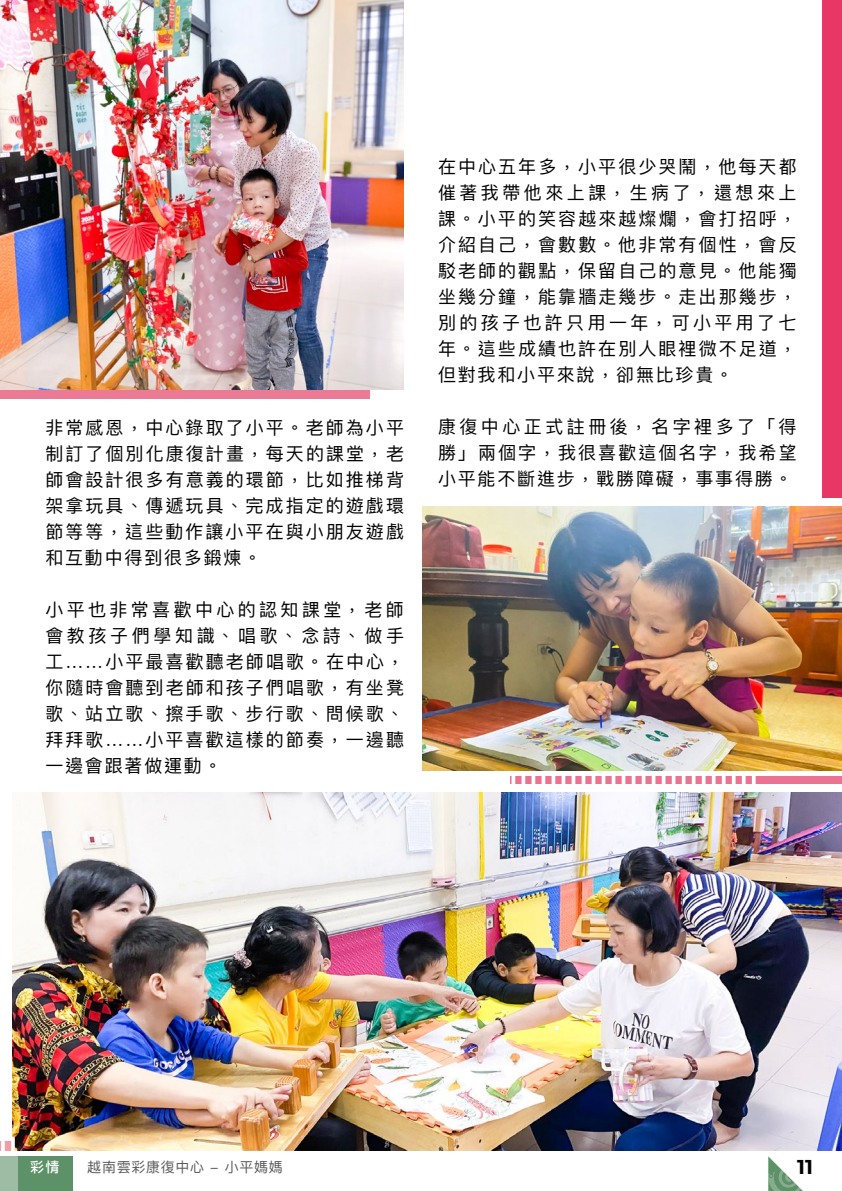
<style>
.page{position:relative;width:842px;height:1191px;background:#fff}
.page>*{position:absolute;margin:0;border:0;box-sizing:border-box;transform-origin:0 0}
.t1{font:700 20px "Montserrat Alternates";color:#000}
.t2{font:18px/26px "Ping Fang TC";letter-spacing:.115em;color:#000;text-align:justify}
.t3{font:14px "Ping Fang HK";letter-spacing:.05em;color:#595757}
.t4{font:500 14px "Ping Fang TC";color:#fff}
</style>
<div class="page">
<div style="left:0;top:1141px;width:28px;height:46px;background:#f19ca7"></div>
<div style="left:822px;top:0;width:20px;height:497px;background:#e73865"></div>
<div style="left:0;top:351px;width:369px;height:47px;background:#ed7a94"></div>
<img style="left:0;top:0;width:404px;height:389px">
<img style="left:13px;top:793px;width:829px;height:358px">
<svg style="left:1px;top:1141px;width:4px;height:10px"></svg>
<svg style="left:11px;top:1137px;width:4px;height:14px"></svg>
<svg style="left:510px;top:777px;width:332px;height:7px;background:#ed7a97"></svg>
<hr style="left:511px;top:767px;width:4px;height:20px;background:#fff">
<hr style="left:521px;top:767px;width:4px;height:20px;background:#fff">
<hr style="left:531px;top:767px;width:4px;height:20px;background:#fff">
<hr style="left:542px;top:767px;width:3px;height:20px;background:#fff">
<hr style="left:552px;top:767px;width:3px;height:20px;background:#fff">
<hr style="left:562px;top:767px;width:3px;height:20px;background:#fff">
<hr style="left:572px;top:767px;width:3px;height:20px;background:#fff">
<hr style="left:582px;top:767px;width:3px;height:20px;background:#fff">
<hr style="left:592px;top:767px;width:3px;height:20px;background:#fff">
<hr style="left:602px;top:767px;width:3px;height:20px;background:#fff">
<hr style="left:612px;top:767px;width:3px;height:20px;background:#fff">
<hr style="left:622px;top:767px;width:3px;height:20px;background:#fff">
<hr style="left:632px;top:767px;width:3px;height:20px;background:#fff">
<hr style="left:642px;top:767px;width:3px;height:20px;background:#fff">
<hr style="left:652px;top:767px;width:3px;height:20px;background:#fff">
<hr style="left:662px;top:767px;width:3px;height:20px;background:#fff">
<hr style="left:672px;top:767px;width:3px;height:20px;background:#fff">
<hr style="left:682px;top:767px;width:3px;height:20px;background:#fff">
<hr style="left:692px;top:767px;width:3px;height:20px;background:#fff">
<hr style="left:702px;top:767px;width:3px;height:20px;background:#fff">
<hr style="left:712px;top:767px;width:3px;height:20px;background:#fff">
<hr style="left:722px;top:767px;width:3px;height:20px;background:#fff">
<hr style="left:732px;top:767px;width:4px;height:20px;background:#fff">
<hr style="left:742px;top:767px;width:4px;height:20px;background:#fff">
<hr style="left:752px;top:767px;width:4px;height:20px;background:#fff">
<img style="left:422px;top:506px;width:420px;height:265px">
<div style="left:0;top:1151px;width:842px;height:40px;background:#fff"></div>
<div style="left:0;top:1156px;width:73px;height:35px;background:#5d9167"></div>
<svg style="left:768px;top:1156px;width:35px;height:35px"></svg>
<div style="left:0;top:1156px;width:18px;height:35px;background:#9dbca3"></div>
<p class="t2" style="left:45px;top:414px;width:360px">非常感恩，中心錄取了小平。老師為小平制訂了個別化康復計畫，每天的課堂，老師會設計很多有意義的環節，比如推梯背架拿玩具、傳遞玩具、完成指定的遊戲環節等等，這些動作讓小平在與小朋友遊戲和互動中得到很多鍛煉。</p>
<p class="t2" style="left:45px;top:596px;width:360px">小平也非常喜歡中心的認知課堂，老師會教孩子們學知識、唱歌、念詩、做手工……小平最喜歡聽老師唱歌。在中心，你隨時會聽到老師和孩子們唱歌，有坐凳歌、站立歌、擦手歌、步行歌、問候歌、拜拜歌……小平喜歡這樣的節奏，一邊聽一邊會跟著做運動。</p>
<p class="t2" style="left:438px;top:153px;width:360px">在中心五年多，小平很少哭鬧，他每天都催著我帶他來上課，生病了，還想來上課。小平的笑容越來越燦爛，會打招呼，介紹自己，會數數。他非常有個性，會反駁老師的觀點，保留自己的意見。他能獨坐幾分鐘，能靠牆走幾步。走出那幾步，別的孩子也許只用一年，可小平用了七年。這些成績也許在別人眼裡微不足道，但對我和小平來說，卻無比珍貴。</p>
<p class="t2" style="left:438px;top:413px;width:360px">康復中心正式註冊後，名字裡多了「得勝」兩個字，我很喜歡這個名字，我希望小平能不斷進步，戰勝障礙，事事得勝。</p>
<p class="t4" style="left:30px;top:1158px;width:31px">彩情</p>
<p class="t3" style="left:87px;top:1158px;width:197px">越南雲彩康復中心 - 小平媽媽</p>
<p class="t1" style="left:797px;top:1153px;width:17px">11</p>
</div>
